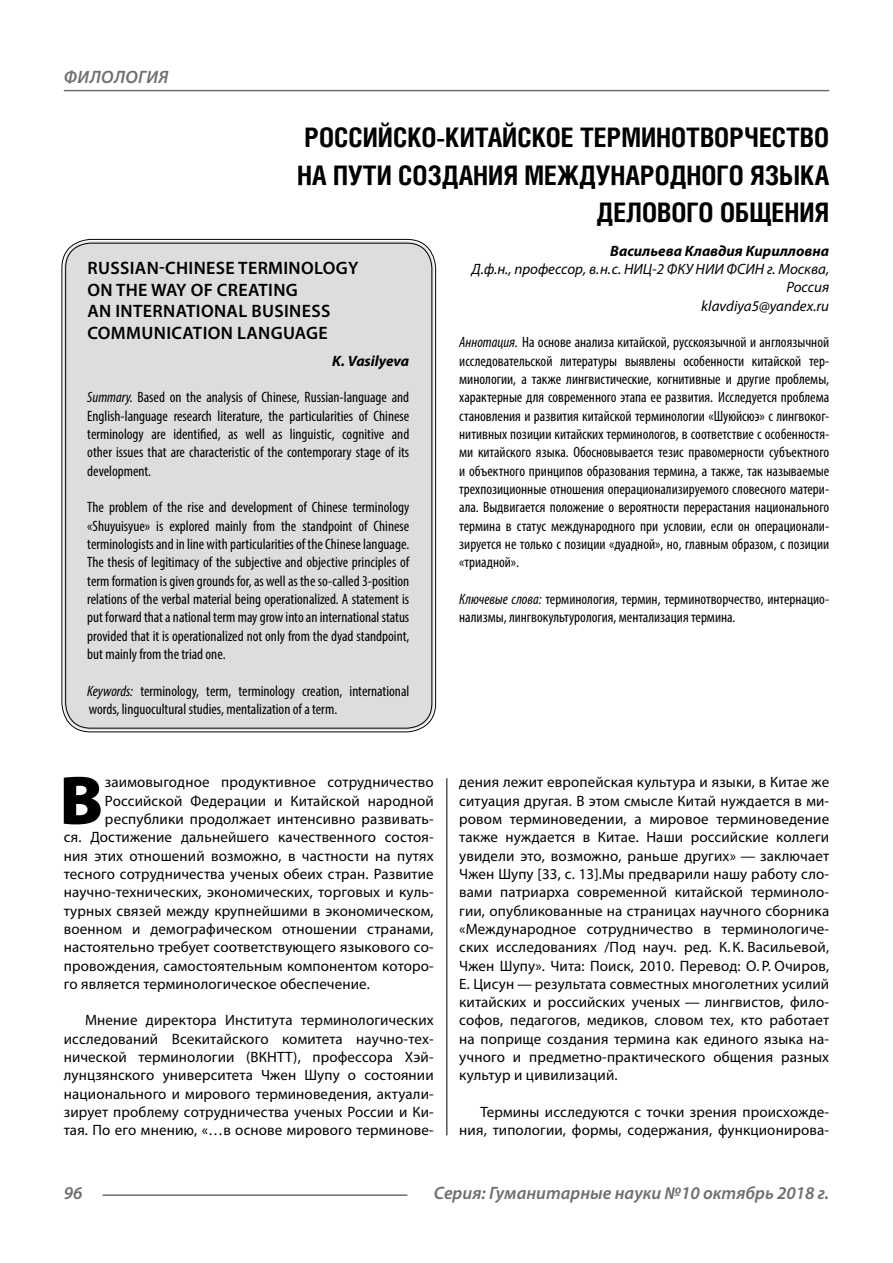
<style>
.page{position:relative;width:893px;height:1263px;background:#fff}
.page>*{position:absolute;margin:0;border:0;box-sizing:border-box;transform-origin:0 0}
.Bukvica{font:900 69.3px "Myriad Pro";color:#000}
.Header{font:700 27px/37.5px "Helios Cond";color:#000;text-align:right}
.Header-eng{font:600 18px/21.6px "Myriad Pro";letter-spacing:.02em;color:#000}
.t1{font:italic 600 18px "Myriad Pro";color:#6e6e6e}
.Normal{font:15px/18.3px "Myriad Pro";letter-spacing:.01em;color:#000;text-align:justify}
.Annotation-eng{font:condensed 15px/18.3px "Myriad Pro";color:#000;text-align:justify}
.Annotation-rus{font:condensed 15px/18.3px "Myriad Pro";color:#000;text-align:justify}
.Bukvica-2{font:15px "Myriad Pro";letter-spacing:.01em;color:#000}
.Author-doc{font:italic 15px/18.3px "Myriad Pro";color:#000;text-align:right}
.Author{font:italic 700 15px "Myriad Pro";color:#000}
.Author-email{font:italic 15px "Myriad Pro";color:#000}
.Author-eng{font:italic 700 15px "Myriad Pro";letter-spacing:-.005em;color:#000}
.s1{font-style:italic}
</style>
<div class="page">
<hr style="left:446px;top:778px;width:1px;height:357px;background:#000">
<div style="left:64px;top:241px;width:370px;height:489px;background:#ddd;border-radius:27px"></div>
<hr style="left:103px;top:1194px;width:304px;height:2px;background:#6e6e6e">
<hr style="left:64px;top:90px;width:765px;height:1px;background:#6e6e6e">
<p class="t1" style="left:64px;top:66px;width:26px">Филология</p>
<p class="Header" style="left:297px;top:118px;width:533px">РОССИЙСКО-КИТАЙСКОЕ ТЕРМИНОТВОРЧЕСТВО<br>НА ПУТИ СОЗДАНИЯ МЕЖДУНАРОДНОГО ЯЗЫКА<br>ДЕЛОВОГО ОБЩЕНИЯ</p>
<p class="Author" style="left:610px;top:241px;width:220px">Васильева Клавдия Кирилловна</p>
<p class="Author-doc" style="left:472px;top:260px;width:359px">Д.ф.н., профессор, в.н.с. НИЦ‑2 ФКУ НИИ ФСИН г. Москва,<br>Россия</p>
<p class="Author-email" style="left:701px;top:296px;width:129px">klavdiya5@yandex.ru</p>
<p class="Annotation-rus" style="left:459px;top:333px;width:371px"><span class="s1">Аннотация.</span> На основе анализа китайской, русскоязычной и англоязычной исследовательской литературы выявлены особенности китайской тер&shy;минологии, а также лингвистические, когнитивные и другие проблемы, характерные для современного этапа ее развития. Исследуется проблема становления и развития китайской терминологии «Шуюйсюэ» с лингвоког&shy;нитивных позиции китайских терминологов, в соответствие с особенностя&shy;ми китайского языка. Обосновывается тезис правомерности субъектного и объектного принципов образования термина, а также, так называемые трехпозиционные отношения операционализируемого словесного матери&shy;ала. Выдвигается положение о вероятности перерастания национального термина в статус международного при условии, если он операционали&shy;зируется не только с позиции «дуадной», но, главным образом, с позиции «триадной».</p>
<p class="Annotation-rus" style="left:459px;top:590px;width:371px"><span class="s1">Ключевые слова:</span> терминология, термин, терминотворчество, интернацио&shy;нализмы, лингвокультурология, ментализация термина.</p>
<p class="Header-eng" style="left:87px;top:257px;width:272px">RUSSIAN-CHINESE TERMINOLOGY<br>ON THE WAY OF CREATING<br>AN INTERNATIONAL BUSINESS<br>COMMUNICATION LANGUAGE</p>
<p class="Author-eng" style="left:332px;top:351px;width:78px">K. Vasilyeva</p>
<p class="Annotation-eng" style="left:87px;top:388px;width:324px"><span class="s1">Summary.</span> Based on the analysis of Chinese, Russian-language and English-language research literature, the particularities of Chinese terminology are identified, as well as linguistic, cognitive and other issues that are characteristic of the contemporary stage of its development.</p>
<p class="Annotation-eng" style="left:87px;top:498px;width:323px">The problem of the rise and development of Chinese terminology «Shuyuisyue» is explored mainly from the standpoint of Chinese terminologists and in line with particularities of the Chinese language.<br>The thesis of legitimacy of the subjective and objective principles of term formation is given grounds for, as well as the so-called 3-position relations of the verbal material being operationalized. A statement is put forward that a national term may grow into an international status provided that it is operationalized not only from the dyad standpoint, but mainly from the triad one.</p>
<p class="Annotation-eng" style="left:87px;top:681px;width:323px"><span class="s1">Keywords:</span> terminology, term, terminology creation, international words, linguocultural studies, mentalization of a term.</p>
<p class="Bukvica" style="left:59px;top:754px;width:45px">В</p>
<p class="Bukvica-2" style="left:105px;top:773px;width:330px">заимовыгодное продуктивное сотрудничество</p>
<p class="Bukvica-2" style="left:105px;top:791px;width:330px">Российской Федерации и Китайской народной</p>
<p class="Bukvica-2" style="left:105px;top:810px;width:330px">республики продолжает интенсивно развивать-</p>
<p class="Bukvica-2" style="left:64px;top:828px;width:371px">ся. Достижение дальнейшего качественного состоя-</p>
<p class="Bukvica-2" style="left:64px;top:846px;width:371px">ния этих отношений возможно, в частности на путях</p>
<p class="Bukvica-2" style="left:64px;top:864px;width:371px">тесного сотрудничества ученых обеих стран. Развитие</p>
<p class="Bukvica-2" style="left:64px;top:883px;width:371px">научно-технических, экономических, торговых и куль-</p>
<p class="Bukvica-2" style="left:64px;top:901px;width:371px">турных связей между крупнейшими в экономическом,</p>
<p class="Bukvica-2" style="left:64px;top:919px;width:371px">военном и демографическом отношении странами,</p>
<p class="Bukvica-2" style="left:64px;top:938px;width:371px">настоятельно требует соответствующего языкового со-</p>
<p class="Bukvica-2" style="left:64px;top:956px;width:371px">провождения, самостоятельным компонентом которо-</p>
<p class="Bukvica-2" style="left:64px;top:974px;width:308px">го является терминологическое обеспечение.</p>
<p class="Normal" style="left:64px;top:1011px;width:371px;text-indent:21px">Мнение директора Института терминологических исследований Всекитайского комитета научно-тех&shy;нической терминологии (ВКНТТ), профессора Хэй&shy;лунцзянского университета Чжен Шупу о состоянии национального и мирового терминоведения, актуали&shy;зирует проблему сотрудничества ученых России и Ки&shy;тая. По его мнению, «…в основе мирового терминове-</p>
<p class="Normal" style="left:459px;top:773px;width:371px">дения лежит европейская культура и языки, в Китае же ситуация другая. В этом смысле Китай нуждается в ми&shy;ровом терминоведении, а мировое терминоведение также нуждается в Китае. Наши российские коллеги увидели это, возможно, раньше других» — заключает Чжен Шупу [33, с. 13].Мы предварили нашу работу сло&shy;вами патриарха современной китайской терминоло&shy;гии, опубликованные на страницах научного сборника «Международное сотрудничество в терминологиче&shy;ских исследованиях /Под науч. ред. К. К. Васильевой, Чжен Шупу». Чита: Поиск, 2010. Перевод: О. Р. Очиров, Е. Цисун — результата совместных многолетних усилий китайских и российских ученых — лингвистов, фило&shy;софов, педагогов, медиков, словом тех, кто работает на поприще создания термина как единого языка на&shy;учного и предметно-практического общения разных культур и цивилизаций.</p>
<p class="Normal" style="left:459px;top:1103px;width:371px;text-align:right">Термины исследуются с точки зрения происхожде&shy;ния, типологии, формы, содержания, функционирова-</p>
<p class="t1" style="left:64px;top:1182px;width:20px">96</p>
<p class="t1" style="left:434px;top:1182px;width:397px">Серия: Гуманитарные науки №10 октябрь 2018 г.</p>
</div>
